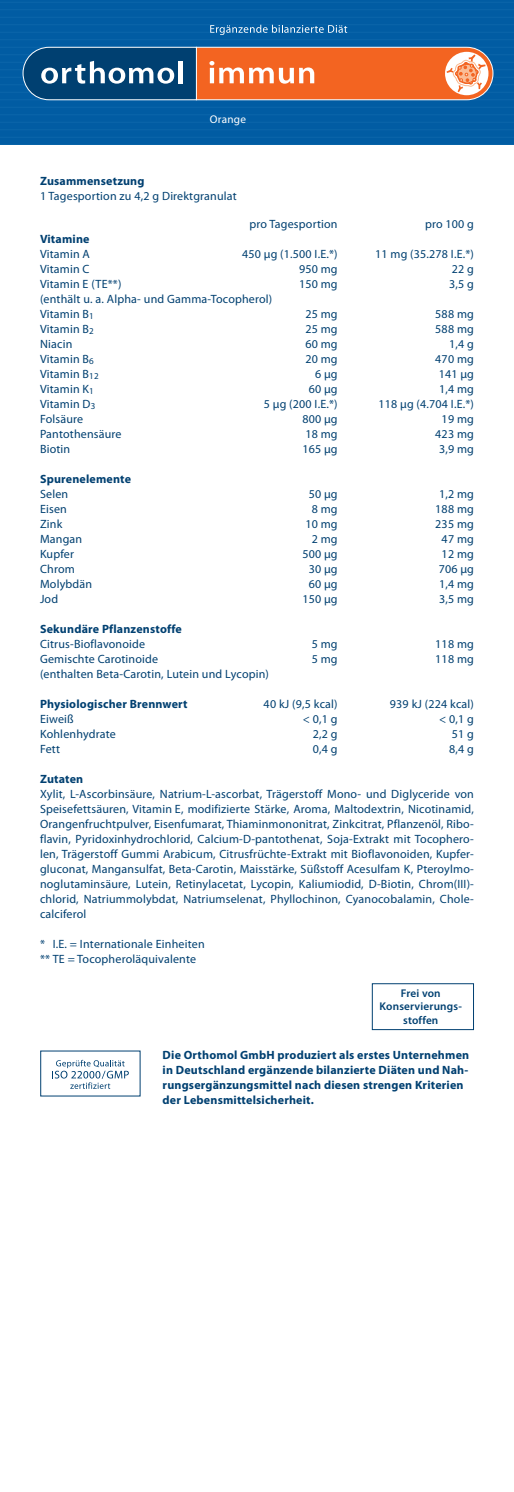
<style>
.page{position:relative;width:514px;height:1492px;background:#fff}
.page>*{position:absolute;margin:0;border:0;box-sizing:border-box;transform-origin:0 0}
.t1{font:12px/15px "Myriad Pro";letter-spacing:.015em;color:#004071}
.t2{font:700 12px/15px "Myriad Pro";letter-spacing:.015em;color:#004071}
.t3{font:600 11.25px/13.5px "Myriad Pro";letter-spacing:.015em;color:#004071;text-align:center}
.t4{font:11.25px "Myriad Pro";letter-spacing:.025em;color:#fff}
</style>
<div class="page">
<div style="left:0;top:0;width:514px;height:144px;background:#015ca3"></div>
<hr style="left:0;top:144px;width:514px;height:1px;background:#0c66aa">
<hr style="left:0;top:137px;width:514px;height:1px;background:#0c66aa">
<hr style="left:0;top:129px;width:514px;height:1px;background:#0c66aa">
<hr style="left:0;top:122px;width:514px;height:1px;background:#0c66aa">
<hr style="left:0;top:114px;width:514px;height:1px;background:#0c66aa">
<hr style="left:0;top:107px;width:514px;height:1px;background:#0c66aa">
<hr style="left:0;top:99px;width:514px;height:1px;background:#0c66aa">
<hr style="left:0;top:92px;width:514px;height:1px;background:#0c66aa">
<hr style="left:0;top:84px;width:514px;height:1px;background:#0c66aa">
<hr style="left:0;top:77px;width:514px;height:1px;background:#0c66aa">
<hr style="left:0;top:69px;width:514px;height:1px;background:#0c66aa">
<hr style="left:0;top:62px;width:514px;height:1px;background:#0c66aa">
<hr style="left:0;top:54px;width:514px;height:1px;background:#0c66aa">
<hr style="left:0;top:47px;width:514px;height:1px;background:#0c66aa">
<hr style="left:0;top:39px;width:514px;height:1px;background:#0c66aa">
<hr style="left:0;top:32px;width:514px;height:1px;background:#0c66aa">
<hr style="left:0;top:24px;width:514px;height:1px;background:#0c66aa">
<hr style="left:0;top:17px;width:514px;height:1px;background:#0c66aa">
<hr style="left:0;top:9px;width:514px;height:1px;background:#0c66aa">
<hr style="left:0;top:2px;width:514px;height:1px;background:#0c66aa">
<hr style="left:0;top:0;width:514px;height:1px;background:#0c66aa">
<svg style="left:22px;top:46px;width:472px;height:55px;background:#a07061"></svg>
<hr style="left:178px;top:61px;width:4px;height:22px;background:#fff">
<svg style="left:210px;top:25px;width:137px;height:10px"></svg>
<div style="left:372px;top:983px;width:102px;height:47px;border:1px solid #004071"></div>
<svg style="left:52px;top:1060px;width:77px;height:29px"></svg>
<p class="t4" style="left:210px;top:113px;width:38px">Orange</p>
<p class="t2" style="left:40px;top:173px;width:106px">Zusammensetzung</p>
<p class="t1" style="left:40px;top:189px;width:198px">1 Tagesportion zu 4,2 g Direktgranulat</p>
<p class="t1" style="left:249px;top:216px;width:90px">pro Tagesportion</p>
<p class="t1" style="left:425px;top:216px;width:50px">pro 100 g</p>
<p class="t2" style="left:40px;top:231px;width:51px">Vitamine</p>
<p class="t1" style="left:40px;top:246px;width:51px">Vitamin A</p>
<p class="t1" style="left:242px;top:246px;width:97px">450 µg (1.500 I.E.*)</p>
<p class="t1" style="left:375px;top:246px;width:100px">11 mg (35.278 I.E.*)</p>
<p class="t1" style="left:40px;top:261px;width:51px">Vitamin C</p>
<p class="t1" style="left:299px;top:261px;width:40px">950 mg</p>
<p class="t1" style="left:452px;top:261px;width:24px">22 g</p>
<p class="t1" style="left:40px;top:276px;width:83px">Vitamin E (TE**)</p>
<p class="t1" style="left:299px;top:276px;width:40px">150 mg</p>
<p class="t1" style="left:449px;top:276px;width:26px">3,5 g</p>
<p class="t1" style="left:40px;top:291px;width:234px">(enthält u. a. Alpha- und Gamma-Tocopherol)<br>Vitamin B<sub>1</sub></p>
<p class="t1" style="left:305px;top:306px;width:34px">25 mg</p>
<p class="t1" style="left:435px;top:306px;width:40px">588 mg</p>
<p class="t1" style="left:40px;top:321px;width:55px">Vitamin B<sub>2</sub></p>
<p class="t1" style="left:305px;top:321px;width:34px">25 mg</p>
<p class="t1" style="left:435px;top:321px;width:40px">588 mg</p>
<p class="t1" style="left:40px;top:336px;width:34px">Niacin</p>
<p class="t1" style="left:305px;top:336px;width:34px">60 mg</p>
<p class="t1" style="left:449px;top:336px;width:26px">1,4 g</p>
<p class="t1" style="left:40px;top:351px;width:55px">Vitamin B<sub>6</sub></p>
<p class="t1" style="left:305px;top:351px;width:34px">20 mg</p>
<p class="t1" style="left:435px;top:351px;width:40px">470 mg</p>
<p class="t1" style="left:40px;top:366px;width:60px">Vitamin B<sub>12</sub></p>
<p class="t1" style="left:315px;top:366px;width:24px">6 µg</p>
<p class="t1" style="left:438px;top:366px;width:37px">141 µg</p>
<p class="t1" style="left:40px;top:381px;width:55px">Vitamin K<sub>1</sub></p>
<p class="t1" style="left:309px;top:381px;width:30px">60 µg</p>
<p class="t1" style="left:439px;top:381px;width:36px">1,4 mg</p>
<p class="t1" style="left:40px;top:396px;width:57px">Vitamin D<sub>3</sub></p>
<p class="t1" style="left:264px;top:396px;width:75px">5 µg (200 I.E.*)</p>
<p class="t1" style="left:378px;top:396px;width:97px">118 µg (4.704 I.E.*)</p>
<p class="t1" style="left:40px;top:411px;width:45px">Folsäure</p>
<p class="t1" style="left:302px;top:411px;width:37px">800 µg</p>
<p class="t1" style="left:441px;top:411px;width:34px">19 mg</p>
<p class="t1" style="left:40px;top:426px;width:83px">Pantothensäure</p>
<p class="t1" style="left:305px;top:426px;width:34px">18 mg</p>
<p class="t1" style="left:435px;top:426px;width:40px">423 mg</p>
<p class="t1" style="left:40px;top:441px;width:32px">Biotin</p>
<p class="t1" style="left:302px;top:441px;width:37px">165 µg</p>
<p class="t1" style="left:439px;top:441px;width:36px">3,9 mg</p>
<p class="t2" style="left:40px;top:471px;width:93px">Spurenelemente</p>
<p class="t1" style="left:40px;top:486px;width:30px">Selen</p>
<p class="t1" style="left:309px;top:486px;width:30px">50 µg</p>
<p class="t1" style="left:439px;top:486px;width:36px">1,2 mg</p>
<p class="t1" style="left:40px;top:501px;width:28px">Eisen</p>
<p class="t1" style="left:312px;top:501px;width:27px">8 mg</p>
<p class="t1" style="left:435px;top:501px;width:40px">188 mg</p>
<p class="t1" style="left:40px;top:516px;width:24px">Zink</p>
<p class="t1" style="left:305px;top:516px;width:34px">10 mg</p>
<p class="t1" style="left:435px;top:516px;width:40px">235 mg</p>
<p class="t1" style="left:40px;top:531px;width:44px">Mangan</p>
<p class="t1" style="left:312px;top:531px;width:27px">2 mg</p>
<p class="t1" style="left:441px;top:531px;width:34px">47 mg</p>
<p class="t1" style="left:40px;top:546px;width:36px">Kupfer</p>
<p class="t1" style="left:302px;top:546px;width:37px">500 µg</p>
<p class="t1" style="left:441px;top:546px;width:34px">12 mg</p>
<p class="t1" style="left:40px;top:561px;width:36px">Chrom</p>
<p class="t1" style="left:309px;top:561px;width:30px">30 µg</p>
<p class="t1" style="left:438px;top:561px;width:37px">706 µg</p>
<p class="t1" style="left:40px;top:576px;width:54px">Molybdän</p>
<p class="t1" style="left:309px;top:576px;width:30px">60 µg</p>
<p class="t1" style="left:439px;top:576px;width:36px">1,4 mg</p>
<p class="t1" style="left:40px;top:591px;width:20px">Jod</p>
<p class="t1" style="left:302px;top:591px;width:37px">150 µg</p>
<p class="t1" style="left:439px;top:591px;width:36px">3,5 mg</p>
<p class="t2" style="left:40px;top:621px;width:143px">Sekundäre Pflanzenstoffe</p>
<p class="t1" style="left:40px;top:636px;width:107px">Citrus-Bioflavonoide</p>
<p class="t1" style="left:312px;top:636px;width:27px">5 mg</p>
<p class="t1" style="left:435px;top:636px;width:40px">118 mg</p>
<p class="t1" style="left:40px;top:651px;width:120px">Gemischte Carotinoide</p>
<p class="t1" style="left:312px;top:651px;width:27px">5 mg</p>
<p class="t1" style="left:435px;top:651px;width:40px">118 mg</p>
<p class="t1" style="left:40px;top:666px;width:230px">(enthalten Beta-Carotin, Lutein und Lycopin)</p>
<p class="t2" style="left:40px;top:696px;width:149px">Physiologischer Brennwert</p>
<p class="t1" style="left:264px;top:696px;width:75px">40 kJ (9,5 kcal)</p>
<p class="t1" style="left:390px;top:696px;width:85px">939 kJ (224 kcal)</p>
<p class="t1" style="left:40px;top:711px;width:35px">Eiweiß</p>
<p class="t1" style="left:303px;top:711px;width:36px">&lt; 0,1 g</p>
<p class="t1" style="left:439px;top:711px;width:36px">&lt; 0,1 g</p>
<p class="t1" style="left:40px;top:726px;width:77px">Kohlenhydrate</p>
<p class="t1" style="left:313px;top:726px;width:26px">2,2 g</p>
<p class="t1" style="left:452px;top:726px;width:24px">51 g</p>
<p class="t1" style="left:40px;top:741px;width:21px">Fett</p>
<p class="t1" style="left:313px;top:741px;width:26px">0,4 g</p>
<p class="t1" style="left:449px;top:741px;width:26px">8,4 g</p>
<p class="t2" style="left:40px;top:771px;width:45px">Zutaten</p>
<p class="t1" style="left:40px;top:786px;width:435px;text-align:justify">Xylit, L-Ascorbinsäure, Natrium-L-ascorbat, Trägerstoff Mono- und Diglyceride von Speisefettsäuren, Vitamin E, modifizierte Stärke, Aroma, Maltodextrin, Nicotinamid, Orangenfruchtpulver, Eisenfumarat, Thiaminmononitrat, Zinkcitrat, Pflanzenöl, Ribo&shy;flavin, Pyridoxinhydrochlorid, Calcium-D-pantothenat, Soja-Extrakt mit Tocophero&shy;len, Trägerstoff Gummi Arabicum, Citrusfrüchte-Extrakt mit Bioflavonoiden, Kupfer&shy;gluconat, Mangansulfat, Beta-Carotin, Maisstärke, Süßstoff Acesulfam K, Pteroylmo&shy;noglutaminsäure, Lutein, Retinylacetat, Lycopin, Kaliumiodid, D-Biotin, Chrom(III)- chlorid, Natriummolybdat, Natriumselenat, Phyllochinon, Cyanocobalamin, Chole&shy;calciferol</p>
<p class="t1" style="left:40px;top:936px;width:166px">* I.E. = Internationale Einheiten ** TE = Tocopheroläquivalente</p>
<p class="t3" style="left:379px;top:986px;width:84px">Frei von<br>Konservierungs&shy;stoffen</p>
<p class="t2" style="left:163px;top:1047px;width:308px">Die Orthomol GmbH produziert als erstes Unternehmen in Deutschland ergänzende bilanzierte Diäten und Nah&shy;rungsergänzungsmittel nach diesen strengen Kriterien der Lebensmittelsicherheit.</p>
</div>
